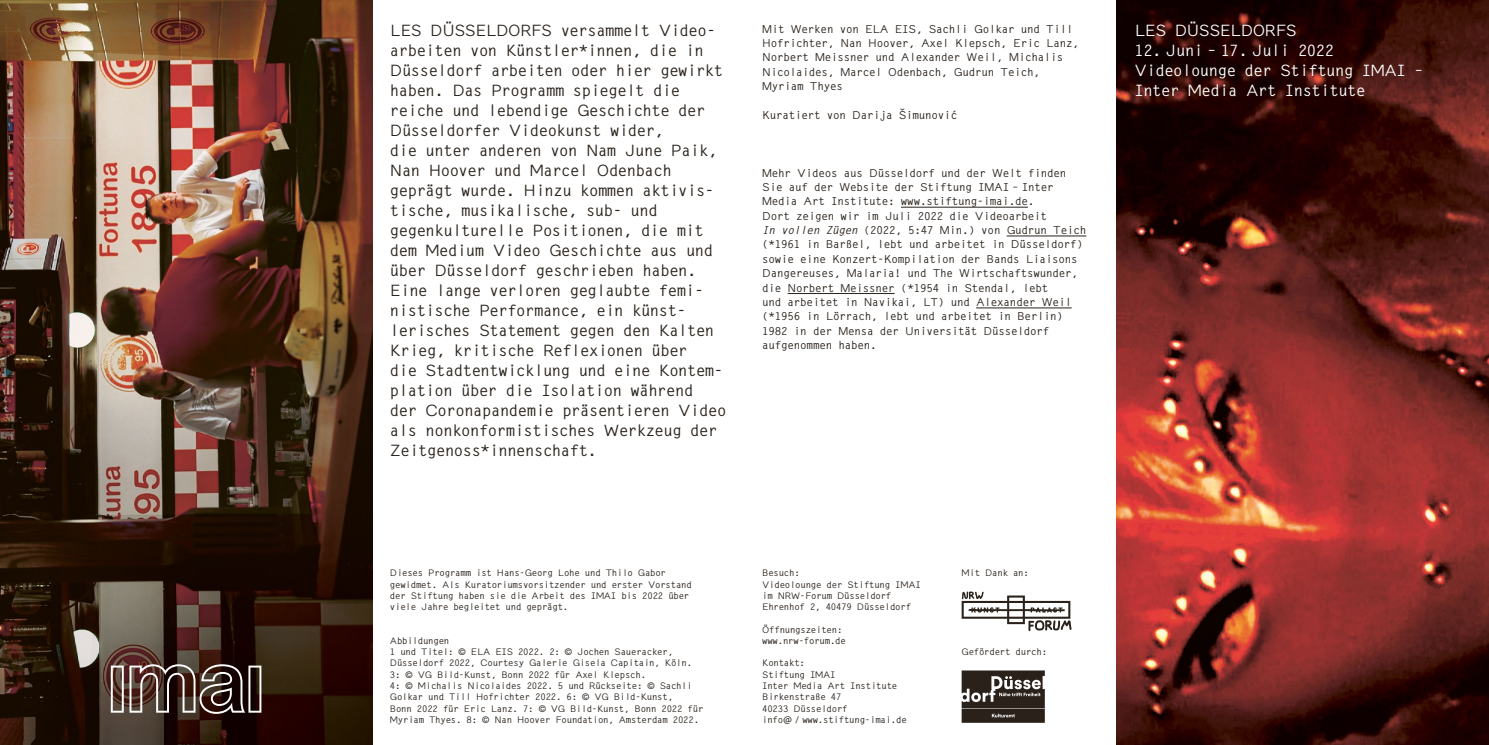
<style>
.page{position:relative;width:1489px;height:745px;background:#fff}
.page>*{position:absolute;margin:0;border:0;box-sizing:border-box;transform-origin:0 0}
.t1{font:15.62px/20px "imai Letter Gothic";letter-spacing:-.03em;color:#29211a}
.t2{font:15.62px/20px "imai Letter Gothic";letter-spacing:-.03em;color:#fff}
.t3{font:11px/14.4px "imai Letter Gothic";letter-spacing:-.02em;color:#29211a}
.t4{font:9px/11.2px "imai Letter Gothic";letter-spacing:-.025em;color:#29211a}
.s1{font-family:"Letter Gothic Std";font-weight:700;font-style:italic}
.s2{font-family:"IMAI Letter Gothic Bold Slanted"}
</style>
<div class="page">
<img style="left:1116px;top:0;width:372px;height:744px">
<img style="left:0;top:0;width:372px;height:744px">
<svg style="left:961px;top:670px;width:83px;height:52px;background:#4d4741"></svg>
<svg style="left:961px;top:591px;width:110px;height:39px"></svg>
<hr style="left:900px;top:207px;width:127px;height:1px;background:#29211a">
<hr style="left:1006px;top:235px;width:80px;height:1px;background:#29211a">
<hr style="left:787px;top:293px;width:107px;height:1px;background:#29211a">
<hr style="left:976px;top:307px;width:95px;height:1px;background:#29211a">
<svg style="left:111px;top:663px;width:150px;height:50px;background:#62504a"></svg>
<p class="t1" style="left:390px;top:21px;width:338px">LES DÜSSELDORFS versammelt Video&shy;arbeiten von Künstler*innen, die in Düsseldorf arbeiten oder hier gewirkt haben. Das Programm spiegelt die reiche und lebendige Geschichte der Düsseldorfer Videokunst wider,<br>die unter anderen von Nam June Paik, Nan Hoover und Marcel Odenbach geprägt wurde. Hinzu kommen aktivis&shy;tische, musikalische, sub- und gegenkulturelle Positionen, die mit dem Medium Video Geschichte aus und über Düsseldorf geschrieben haben.<br>Eine lange verloren geglaubte femi&shy;nistische Performance, ein künst&shy;lerisches Statement gegen den Kalten Krieg, kritische Reflexionen über<br>die Stadtentwicklung und eine Kontem&shy;plation über die Isolation während<br>der Coronapandemie präsentieren Video als nonkonformistisches Werkzeug der Zeitgenoss*innenschaft.</p>
<p class="t3" style="left:762px;top:22px;width:318px">Mit Werken von ELA EIS, Sachli Golkar und Till Hofrichter, Nan Hoover, Axel Klepsch, Eric Lanz, Norbert Meissner und Alexander Weil, Michalis Nicolaides, Marcel Odenbach, Gudrun Teich, Myriam Thyes</p>
<p class="t3" style="left:762px;top:108px;width:196px">Kuratiert von Darija Šimunović</p>
<p class="t3" style="left:762px;top:165px;width:325px">Mehr Videos aus Düsseldorf und der Welt finden Sie auf der Website der Stiftung IMAI – Inter Media Art Institute: www.stiftung-imai.de.<br>Dort zeigen wir im Juli 2022 die Videoarbeit<br><span class="s1">I</span><span class="s2">n vollen</span> <span class="s1">Z</span><span class="s2">ügen</span> (2022, 5:47 Min.) von Gudrun Teich (*1961 in Barßel, lebt und arbeitet in Düsseldorf) sowie eine Konzert-Kompilation der Bands Liaisons Dangereuses, Malaria! und The Wirtschaftswunder, die Norbert Meissner (*1954 in Stendal, lebt<br>und arbeitet in Navikai, LT) und Alexander Weil (*1956 in Lörrach, lebt und arbeitet in Berlin)<br>1982 in der Mensa der Universität Düsseldorf aufgenommen haben.</p>
<p class="t4" style="left:390px;top:567px;width:303px">Dieses Programm ist Hans-Georg Lohe und Thilo Gabor gewidmet. Als Kuratoriumsvorsitzender und erster Vorstand der Stiftung haben sie die Arbeit des IMAI bis 2022 über viele Jahre begleitet und geprägt.</p>
<p class="t4" style="left:390px;top:634px;width:315px">Abbildungen<br>1 und Titel: © ELA EIS 2022. 2: © Jochen Saueracker, Düsseldorf 2022, Courtesy Galerie Gisela Capitain, Köln.<br>3: © VG Bild-Kunst, Bonn 2022 für Axel Klepsch.<br>4: © Michalis Nicolaides 2022. 5 und Rückseite: © Sachli Golkar und Till Hofrichter 2022. 6: © VG Bild-Kunst,<br>Bonn 2022 für Eric Lanz. 7: © VG Bild-Kunst, Bonn 2022 für Myriam Thyes. 8: © Nan Hoover Foundation, Amsterdam 2022.</p>
<p class="t4" style="left:762px;top:567px;width:160px">Besuch:<br>Videolounge der Stiftung IMAI im NRW-Forum Düsseldorf<br>Ehrenhof 2, 40479 Düsseldorf</p>
<p class="t4" style="left:762px;top:623px;width:85px">Öffnungszeiten: www.nrw-forum.de</p>
<p class="t4" style="left:762px;top:657px;width:146px">Kontakt:<br>Stiftung IMAI<br>Inter Media Art Institute<br>Birkenstraße 47<br>40233 Düsseldorf<br>info@ / www.stiftung-imai.de</p>
<p class="t4" style="left:961px;top:567px;width:69px">Mit Dank an:</p>
<p class="t4" style="left:961px;top:646px;width:87px">Gefördert durch:</p>
<h1 class="t2" style="left:1134px;top:21px;width:164px">LES DÜSSELDORFS</h1>
<h1 class="t2" style="left:1134px;top:41px;width:291px">12. Juni – 17. Juli 2022<br>Videolounge der Stiftung IMAI –<br>Inter Media Art Institute</h1>
</div>
